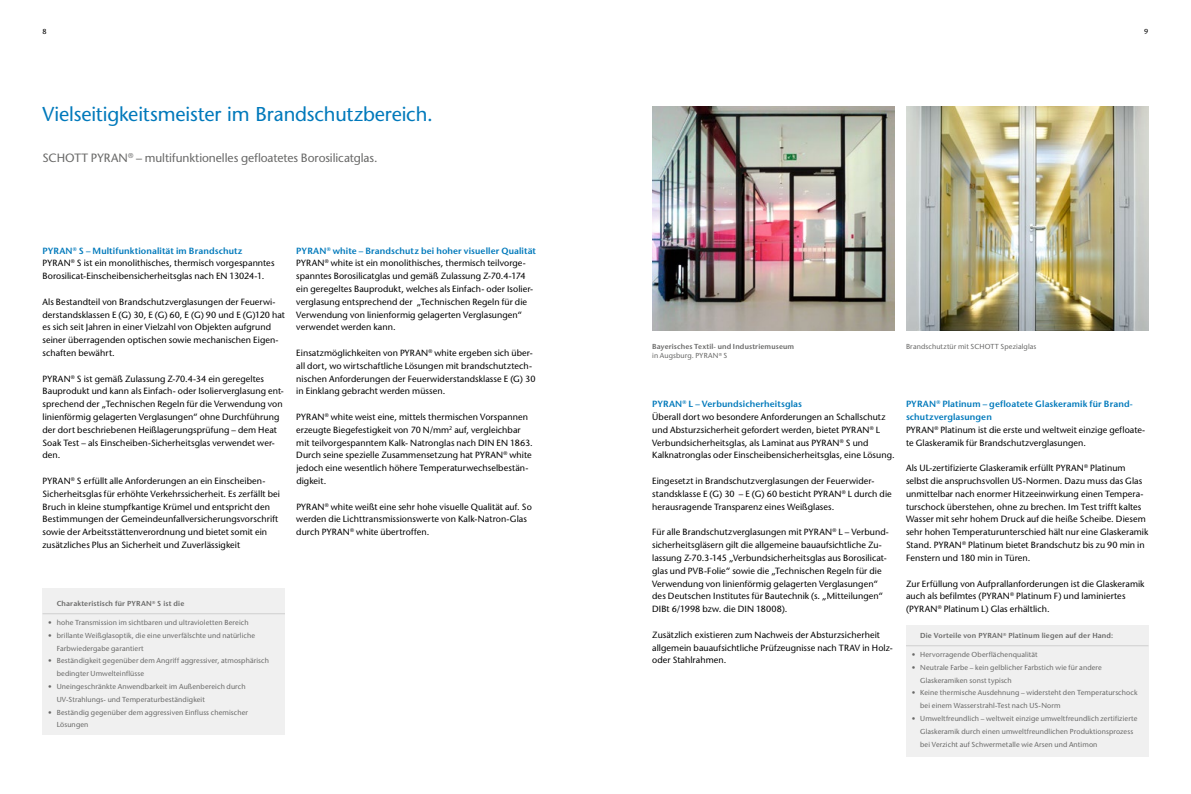
<style>
.page{position:relative;width:1191px;height:794px;background:#fff}
.page>*{position:absolute;margin:0;border:0;box-sizing:border-box;transform-origin:0 0}
.t1{font:500 20px "Stone Sans Std";letter-spacing:-.01em;color:#0079bb}
.t2{font:500 12px "Stone Sans Std";letter-spacing:-.005em;color:#686867}
.t3{font:500 9px/12.8px "Stone Sans Std";letter-spacing:.01em;color:#000}
.t4{font:500 7.2px/12.8px "Stone Sans Std";letter-spacing:.015em;color:#686867}
.t5{font:600 7.2px/9.5px "Stone Sans Std";letter-spacing:.02em;color:#686867}
.t6{font:500 7.2px "Stone Sans Std";color:#000}
.s1{font-weight:600;color:#0079bb}
.s2{font-weight:500}
</style>
<div class="page">
<div style="left:906px;top:625px;width:242px;height:132px;background:#f0f0f0"></div>
<hr style="left:906px;top:645px;width:242px;height:1px;background:#cfcfcf">
<div style="left:43px;top:588px;width:242px;height:147px;background:#f0f0f0"></div>
<hr style="left:43px;top:613px;width:242px;height:1px;background:#cfcfcf">
<img style="left:652px;top:107px;width:242px;height:224px">
<img style="left:906px;top:107px;width:242px;height:224px">
<p class="t6" style="left:43px;top:27px;width:6px">8</p>
<p class="t6" style="left:1144px;top:27px;width:6px">9</p>
<h1 class="t1" style="left:43px;top:102px;width:392px">Vielseitigkeitsmeister im Brandschutzbereich.</h1>
<h2 class="t2" style="left:43px;top:151px;width:336px">SCHOTT PYRAN<sup>®</sup> – multifunktionelles gefloatetes Borosilicatglas.</h2>
<p class="t3" style="left:43px;top:244px;width:233px"><span class="s1">PYRAN</span><sup>®</sup> <span class="s1">S – Multifunktionalität im Brandschutz<br></span>PYRAN<sup>®</sup> S ist ein monolithisches, thermisch vorgespanntes<br>Borosilicat-Einscheibensicherheitsglas nach EN 13024-1.</p>
<p class="t3" style="left:43px;top:295px;width:244px">Als Bestandteil von Brandschutzverglasungen der Feuerwi&shy;derstandsklassen E (G) 30, E (G) 60, E (G) 90 und E (G)120 hat es sich seit Jahren in einer Vielzahl von Objekten aufgrund seiner überragenden optischen sowie mechanischen Eigen&shy;schaften bewährt.</p>
<p class="t3" style="left:43px;top:372px;width:243px">PYRAN<sup>®</sup> S ist gemäß Zulassung Z-70.4-34 ein geregeltes Bauprodukt und kann als Einfach- oder Isolierverglasung ent&shy;sprechend der „Technischen Regeln für die Verwendung von linienförmig gelagerten Verglasungen“ ohne Durchführung der dort beschriebenen Heißlagerungsprüfung – dem Heat Soak Test – als Einscheiben-Sicherheitsglas verwendet wer&shy;den.</p>
<p class="t3" style="left:43px;top:474px;width:239px">PYRAN<sup>®</sup> S erfüllt alle Anforderungen an ein Einscheiben-Sicherheitsglas für erhöhte Verkehrssicherheit. Es zerfällt bei Bruch in kleine stumpfkantige Krümel und entspricht den Bestimmungen der Gemeindeunfallversicherungsvorschrift sowie der Arbeitsstättenverordnung und bietet somit ein zusätzliches Plus an Sicherheit und Zuverlässigkeit</p>
<p class="t3" style="left:296px;top:244px;width:241px"><span class="s1">PYRAN</span><sup>®</sup> <span class="s1">white – Brandschutz bei hoher visueller Qualität </span>PYRAN<sup>®</sup> white ist ein monolithisches, thermisch teilvorge&shy;spanntes Borosilicatglas und gemäß Zulassung Z-70.4-174 ein geregeltes Bauprodukt, welches als Einfach- oder Isolier&shy;verglasung entsprechend der „Technischen Regeln für die Verwendung von linienformig gelagerten Verglasungen“ verwendet werden kann.</p>
<p class="t3" style="left:296px;top:346px;width:241px">Einsatzmöglichkeiten von PYRAN<sup>®</sup> white ergeben sich über&shy;all dort, wo wirtschaftliche Lösungen mit brandschutztech&shy;nischen Anforderungen der Feuerwiderstandsklasse E (G) 30 in Einklang gebracht werden müssen.</p>
<p class="t3" style="left:296px;top:410px;width:238px">PYRAN<sup>®</sup> white weist eine, mittels thermischen Vorspannen erzeugte Biegefestigkeit von 70 N/mm<sup>2</sup> auf, vergleichbar mit teilvorgespanntem Kalk- Natronglas nach DIN EN 1863.<br>Durch seine spezielle Zusammensetzung hat PYRAN<sup>®</sup> white jedoch eine wesentlich höhere Temperaturwechselbestän&shy;digkeit.</p>
<p class="t3" style="left:296px;top:500px;width:237px">PYRAN<sup>®</sup> white weißt eine sehr hohe visuelle Qualität auf. So werden die Lichttransmissionswerte von Kalk-Natron-Glas durch PYRAN<sup>®</sup> white übertroffen.</p>
<p class="t5" style="left:57px;top:599px;width:129px">Charakteristisch für PYRAN<sup>®</sup> S ist die</p>
<p class="t4" style="left:48px;top:616px;width:202px">• hohe Transmission im sichtbaren und ultravioletten Bereich</p>
<p class="t4" style="left:57px;top:629px;width:200px;text-indent:-9px">• brillante Weißglasoptik, die eine unverfälschte und natürliche<br>Farbwiedergabe garantiert</p>
<p class="t4" style="left:57px;top:654px;width:214px;text-indent:-9px">• Beständigkeit gegenüber dem Angriff aggressiver, atmosphärisch bedingter Umwelteinflüsse</p>
<p class="t4" style="left:57px;top:680px;width:190px;text-indent:-9px">• Uneingeschränkte Anwendbarkeit im Außenbereich durch<br>UV-Strahlungs- und Temperaturbeständigkeit</p>
<p class="t4" style="left:57px;top:705px;width:193px;text-indent:-9px">• Beständig gegenüber dem aggressiven Einfluss chemischer<br>Lösungen</p>
<p class="t5" style="left:652px;top:341px;width:143px">Bayerisches Textil- und Industriemuseum <span class="s2">in Augsburg. PYRAN</span><sup>®</sup> <span class="s2">S</span></p>
<p class="t4" style="left:906px;top:340px;width:132px">Brandschutztür mit SCHOTT Spezialglas</p>
<p class="t3" style="left:652px;top:398px;width:244px"><span class="s1">PYRAN</span><sup>®</sup> <span class="s1">L – Verbundsicherheitsglas<br></span>Überall dort wo besondere Anforderungen an Schallschutz und Absturzsicherheit gefordert werden, bietet PYRAN<sup>®</sup> L Verbundsicherheitsglas, als Laminat aus PYRAN<sup>®</sup> S und Kalknatronglas oder Einscheibensicherheitsglas, eine Lösung.</p>
<p class="t3" style="left:652px;top:474px;width:241px">Eingesetzt in Brandschutzverglasungen der Feuerwider&shy;standsklasse E (G) 30 – E (G) 60 besticht PYRAN<sup>®</sup> L durch die herausragende Transparenz eines Weißglases.</p>
<p class="t3" style="left:652px;top:526px;width:237px">Für alle Brandschutzverglasungen mit PYRAN<sup>®</sup> L – Verbund&shy;sicherheitsgläsern gilt die allgemeine bauaufsichtliche Zu&shy;lassung Z-70.3-145 „Verbundsicherheitsglas aus Borosilicat&shy;glas und PVB-Folie“ sowie die „Technischen Regeln für die Verwendung von linienförmig gelagerten Verglasungen“ des Deutschen Institutes für Bautechnik (s. „Mitteilungen“ DIBt 6/1998 bzw. die DIN 18008).</p>
<p class="t3" style="left:652px;top:628px;width:242px">Zusätzlich existieren zum Nachweis der Absturzsicherheit allgemein bauaufsichtliche Prüfzeugnisse nach TRAV in Holz&shy;oder Stahlrahmen.</p>
<p class="t5" style="left:920px;top:631px;width:194px">Die Vorteile von PYRAN<sup>®</sup> Platinum liegen auf der Hand:</p>
<p class="t3" style="left:906px;top:398px;width:241px"><span class="s1">PYRAN</span><sup>®</sup> <span class="s1">Platinum – gefloatete Glaskeramik für Brand&shy;schutzverglasungen<br></span>PYRAN<sup>®</sup> Platinum ist die erste und weltweit einzige gefloate&shy;te Glaskeramik für Brandschutzverglasungen.</p>
<p class="t3" style="left:906px;top:462px;width:244px">Als UL-zertifizierte Glaskeramik erfüllt PYRAN<sup>®</sup> Platinum selbst die anspruchsvollen US-Normen. Dazu muss das Glas unmittelbar nach enormer Hitzeeinwirkung einen Tempera&shy;turschock überstehen, ohne zu brechen. Im Test trifft kaltes Wasser mit sehr hohem Druck auf die heiße Scheibe. Diesem sehr hohen Temperaturunterschied hält nur eine Glaskeramik Stand. PYRAN<sup>®</sup> Platinum bietet Brandschutz bis zu 90 min in Fenstern und 180 min in Türen.</p>
<p class="t3" style="left:906px;top:577px;width:240px">Zur Erfüllung von Aufprallanforderungen ist die Glaskeramik auch als befilmtes (PYRAN<sup>®</sup> Platinum F) und laminiertes (PYRAN<sup>®</sup> Platinum L) Glas erhältlich.</p>
<p class="t4" style="left:911px;top:648px;width:127px">• Hervorragende Oberflächenqualität</p>
<p class="t4" style="left:920px;top:661px;width:183px;text-indent:-9px">• Neutrale Farbe – kein gelblicher Farbstich wie für andere<br>Glaskeramiken sonst typisch</p>
<p class="t4" style="left:920px;top:686px;width:219px;text-indent:-9px">• Keine thermische Ausdehnung – widersteht den Temperaturschock bei einem Wasserstrahl-Test nach US-Norm</p>
<p class="t4" style="left:920px;top:712px;width:219px;text-indent:-9px">• Umweltfreundlich – weltweit einzige umweltfreundlich zertifizierte<br>Glaskeramik durch einen umweltfreundlichen Produktionsprozess bei Verzicht auf Schwermetalle wie Arsen und Antimon</p>
</div>
